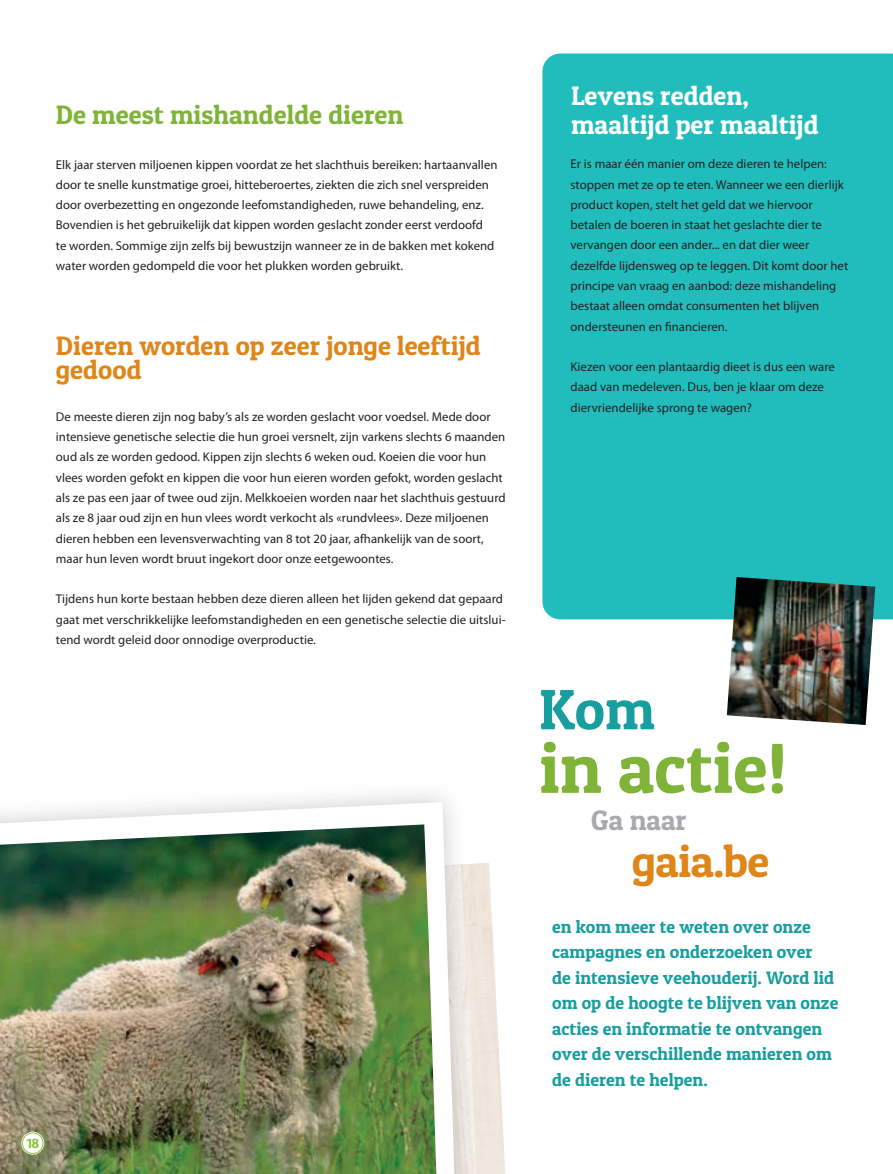
<style>
.page{position:relative;width:893px;height:1174px;background:#fff}
.page>*{position:absolute;margin:0;border:0;box-sizing:border-box;transform-origin:0 0}
.t1{font:70.95px "Patua One";color:#7fb438}
.t2{font:57px "Patua One";color:#199ea0}
.t3{font:45.15px "Patua One";letter-spacing:-.01em;color:#df8619}
.t4{font:28.2px "Patua One";letter-spacing:.005em;color:#a8a9ad}
.t5{font:26.7px/23.7px "Patua One";letter-spacing:.005em;color:#df8619}
.t6{font:26.7px/28.5px "Patua One";letter-spacing:.005em;color:#fff}
.t7{font:26.7px "Patua One";letter-spacing:.005em;color:#7fb438}
.t8{font:18px/25.5px "Patua One";letter-spacing:.005em;color:#199ea0}
.t9{font:700 14.1px "Myriad Pro";color:#8cc63e}
.t10{font:12.75px/20.2px "Myriad Pro";letter-spacing:.005em;color:#231f20}
</style>
<div class="page">
<img style="left:479px;top:863px;width:27px;height:311px">
<div style="left:542px;top:54px;width:351px;height:565px;background:#21bdbd"></div>
<div style="left:0;top:780px;width:479px;height:394px;background:#231f20;opacity:.25"></div>
<svg style="left:0;top:802px;width:454px;height:372px"></svg>
<img style="left:0;top:824px;width:436px;height:350px">
<svg style="left:21px;top:1131px;width:23px;height:23px"></svg>
<div style="left:22px;top:1132px;width:21px;height:21px;border:1px solid #8cc63e;border-radius:50%"></div>
<img style="left:727px;top:577px;width:148px;height:148px">
<h3 class="t7" style="left:56px;top:98px;width:349px">De meest mishandelde dieren</h3>
<p class="t10" style="left:56px;top:154px;width:443px">Elk jaar sterven miljoenen kippen voordat ze het slachthuis bereiken: hartaanvallen door te snelle kunstmatige groei, hitteberoertes, ziekten die zich snel verspreiden door overbezetting en ongezonde leefomstandigheden, ruwe behandeling, enz.<br>Bovendien is het gebruikelijk dat kippen worden geslacht zonder eerst verdoofd<br>te worden. Sommige zijn zelfs bij bewustzijn wanneer ze in de bakken met kokend water worden gedompeld die voor het plukken worden gebruikt.</p>
<h3 class="t5" style="left:56px;top:333px;width:426px">Dieren worden op zeer jonge leeftijd gedood</h3>
<p class="t10" style="left:56px;top:406px;width:451px">De meeste dieren zijn nog baby’s als ze worden geslacht voor voedsel. Mede door intensieve genetische selectie die hun groei versnelt, zijn varkens slechts 6 maanden oud als ze worden gedood. Kippen zijn slechts 6 weken oud. Koeien die voor hun vlees worden gefokt en kippen die voor hun eieren worden gefokt, worden geslacht als ze pas een jaar of twee oud zijn. Melkkoeien worden naar het slachthuis gestuurd als ze 8 jaar oud zijn en hun vlees wordt verkocht als «rundvlees». Deze miljoenen dieren hebben een levensverwachting van 8 tot 20 jaar, afhankelijk van de soort, maar hun leven wordt bruut ingekort door onze eetgewoontes.</p>
<p class="t10" style="left:56px;top:588px;width:451px">Tijdens hun korte bestaan hebben deze dieren alleen het lijden gekend dat gepaard gaat met verschrikkelijke leefomstandigheden en een genetische selectie die uitslui&shy;tend wordt geleid door onnodige overproductie.</p>
<p class="t9" style="left:26px;top:1133px;width:15px">18</p>
<h3 class="t6" style="left:571px;top:81px;width:249px">Levens redden, maaltijd per maaltijd</h3>
<p class="t10" style="left:571px;top:154px;width:279px">Er is maar één manier om deze dieren te helpen: stoppen met ze op te eten. Wanneer we een dierlijk product kopen, stelt het geld dat we hiervoor betalen de boeren in staat het geslachte dier te vervangen door een ander... en dat dier weer dezelfde lijdensweg op te leggen. Dit komt door het principe van vraag en aanbod: deze mishandeling bestaat alleen omdat consumenten het blijven ondersteunen en financieren.</p>
<p class="t10" style="left:571px;top:356px;width:266px">Kiezen voor een plantaardig dieet is dus een ware daad van medeleven. Dus, ben je klaar om deze diervriendelijke sprong te wagen?</p>
<h2 class="t2" style="left:539px;top:674px;width:117px">Kom</h2>
<h1 class="t1" style="left:539px;top:724px;width:250px">in actie!</h1>
<h3 class="t4" style="left:591px;top:802px;width:97px">Ga naar</h3>
<h3 class="t3" style="left:632px;top:833px;width:139px">gaia.be</h3>
<h3 class="t8" style="left:552px;top:913px;width:288px">en kom meer te weten over onze campagnes en onderzoeken over<br>de intensieve veehouderij. Word lid om op de hoogte te blijven van onze acties en informatie te ontvangen over de verschillende manieren om de dieren te helpen.</h3>
</div>
